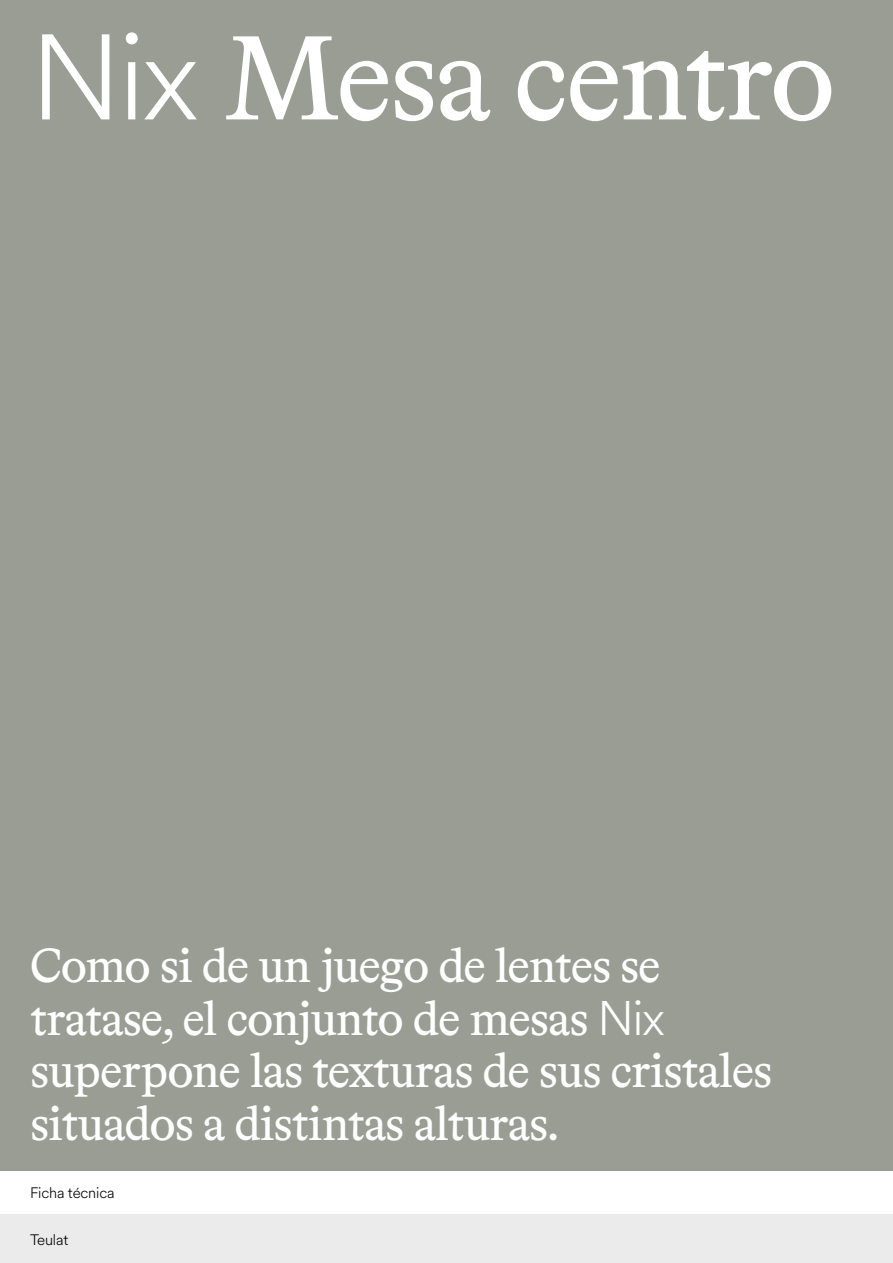
<style>
.page{position:relative;width:893px;height:1263px;background:#fff}
.page>*{position:absolute;margin:0;border:0;box-sizing:border-box;transform-origin:0 0}
.t1{font:120px "Bradford LL";letter-spacing:-.02em;color:#fff}
.t2{font:48px/52.5px "Bradford LL";letter-spacing:-.02em;color:#fff}
.t3{font:300 15px "Circular XX";letter-spacing:-.01em;color:#000}
.s1{font-family:"Circular XX";font-weight:300}
</style>
<div class="page">
<div style="left:0;top:0;width:893px;height:1170px;background:#9a9d94"></div>
<div style="left:0;top:1215px;width:893px;height:48px;background:#ebebeb"></div>
<h1 class="t1" style="left:30px;top:-1px;width:807px"><span class="s1">Nix</span> Mesa centro</h1>
<p class="t2" style="left:30px;top:937px;width:744px">Como si de un juego de lentes se tratase, el conjunto de mesas <span class="s1">Nix </span>superpone las texturas de sus cristales situados a distintas alturas.</p>
<p class="t3" style="left:30px;top:1183px;width:86px">Ficha técnica</p>
<p class="t3" style="left:30px;top:1229px;width:40px">Teulat</p>
</div>
